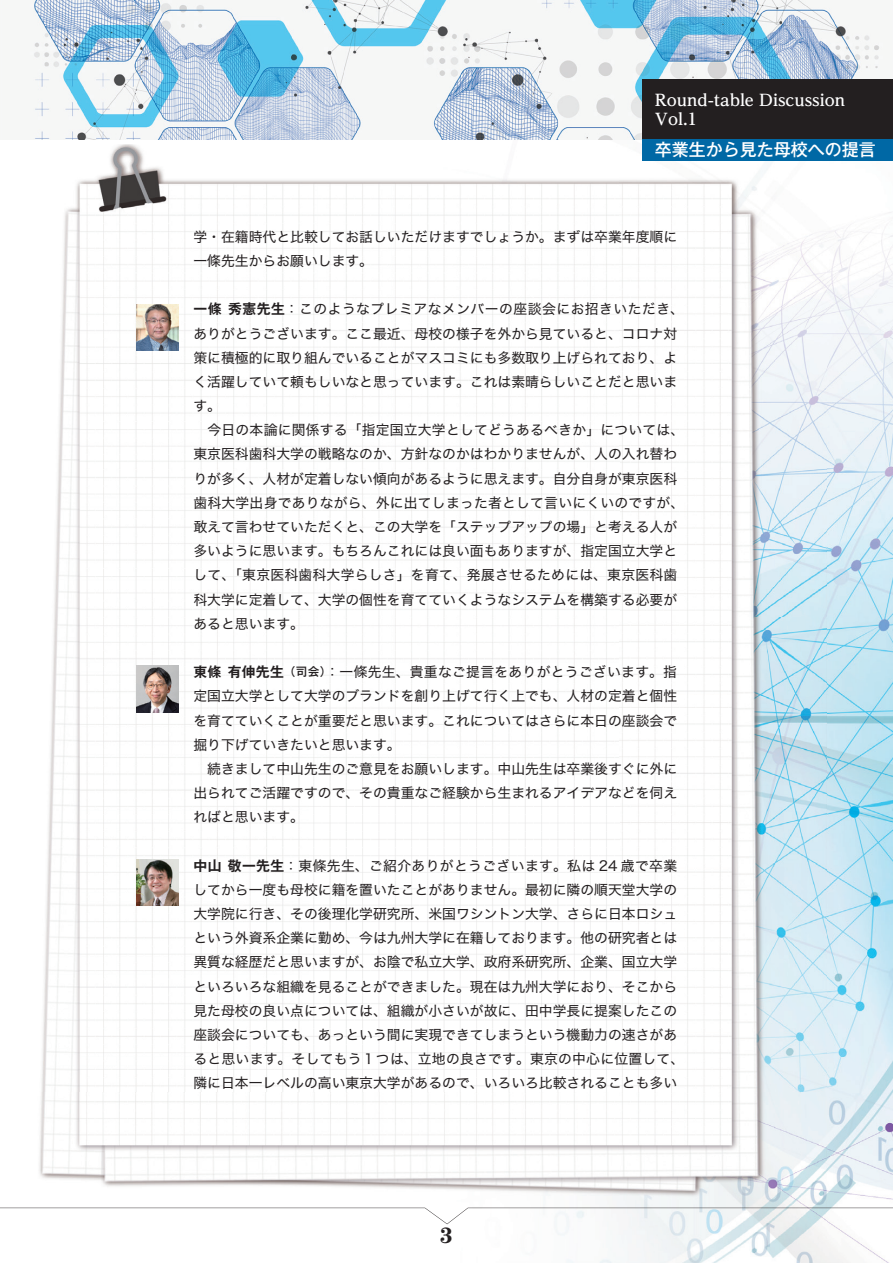
<style>
.page{position:relative;width:893px;height:1263px;background:#fff}
.page>*{position:absolute;margin:0;border:0;box-sizing:border-box;transform-origin:0 0}
.t1{font:700 22.35px "Century Std";color:#231f20}
.t2{font:500 16.95px "Gothic MB101 Pro";color:#fff}
.t3{font:700 15.9px/19.2px "UD Reimin Pro";color:#fff}
.t4{font:13.8px/24.2px "Hira Kaku Std W4";color:#231f20}
.s1{font-family:"Gothic MB101 Pro De";font-weight:700}
.s2{font-family:"Gothic MB101 Pro";font-weight:500;font-size:11.7px}
</style>
<div class="page">
<img style="left:789px;top:160px;width:104px;height:1103px">
<img style="left:41px;top:139px;width:601px;height:6px">
<img style="left:567px;top:1250px;width:222px;height:13px">
<img style="left:0;top:145px;width:826px;height:1105px">
<img style="left:33px;top:0;width:860px;height:139px">
<div style="left:642px;top:80px;width:251px;height:59px;background:#231f20"></div>
<div style="left:642px;top:139px;width:251px;height:21px;background:#0068a5"></div>
<svg style="left:0;top:1208px;width:893px;height:16px"></svg>
<img style="left:136px;top:859px;width:43px;height:47px">
<img style="left:136px;top:304px;width:43px;height:47px">
<img style="left:136px;top:665px;width:43px;height:47px">
<p class="t3" style="left:655px;top:90px;width:192px">Round-table Discussion<br>Vol.1</p>
<p class="t2" style="left:655px;top:136px;width:223px">卒業生から見た母校への提言</p>
<p class="t4" style="left:193px;top:224px;width:485px">学・在籍時代と比較してお話しいただけますでしょうか。まずは卒業年度順に一條先生からお願いします。</p>
<p class="t4" style="left:193px;top:297px;width:492px"><span class="s1">一條 秀憲先生</span>：このようなプレミアなメンバーの座談会にお招きいただき、ありがとうございます。ここ最近、母校の様子を外から見ていると、コロナ対策に積極的に取り組んでいることがマスコミにも多数取り上げられており、よく活躍していて頼もしいなと思っています。これは素晴らしいことだと思います。<br>　今日の本論に関係する「指定国立大学としてどうあるべきか」については、東京医科歯科大学の戦略なのか、方針なのかはわかりませんが、人の入れ替わりが多く、人材が定着しない傾向があるように思えます。自分自身が東京医科歯科大学出身でありながら、外に出てしまった者として言いにくいのですが、敢えて言わせていただくと、この大学を「ステップアップの場」と考える人が多いように思います。もちろんこれには良い面もありますが、指定国立大学として、「東京医科歯科大学らしさ」を育て、発展させるためには、東京医科歯科大学に定着して、大学の個性を育てていくようなシステムを構築する必要があると思います。</p>
<p class="t4" style="left:193px;top:660px;width:485px"><span class="s1">東條 有伸先生</span><span class="s2">（司会）</span>：一條先生、貴重なご提言をありがとうございます。指定国立大学として大学のブランドを創り上げて行く上でも、人材の定着と個性を育てていくことが重要だと思います。これについてはさらに本日の座談会で掘り下げていきたいと思います。<br>　続きまして中山先生のご意見をお願いします。中山先生は卒業後すぐに外に出られてご活躍ですので、その貴重なご経験から生まれるアイデアなどを伺えればと思います。</p>
<p class="t4" style="left:193px;top:853px;width:492px"><span class="s1">中山 敬一先生</span>：東條先生、ご紹介ありがとうございます。私は 24 歳で卒業してから一度も母校に籍を置いたことがありません。最初に隣の順天堂大学の大学院に行き、その後理化学研究所、米国ワシントン大学、さらに日本ロシュという外資系企業に勤め、今は九州大学に在籍しております。他の研究者とは異質な経歴だと思いますが、お陰で私立大学、政府系研究所、企業、国立大学といろいろな組織を見ることができました。現在は九州大学におり、そこから見た母校の良い点については、組織が小さいが故に、田中学長に提案したこの座談会についても、あっという間に実現できてしまうという機動力の速さがあると思います。そしてもう１つは、立地の良さです。東京の中心に位置して、隣に日本一レベルの高い東京大学があるので、いろいろ比較されることも多い</p>
<h1 class="t1" style="left:440px;top:1222px;width:14px">3</h1>
</div>
